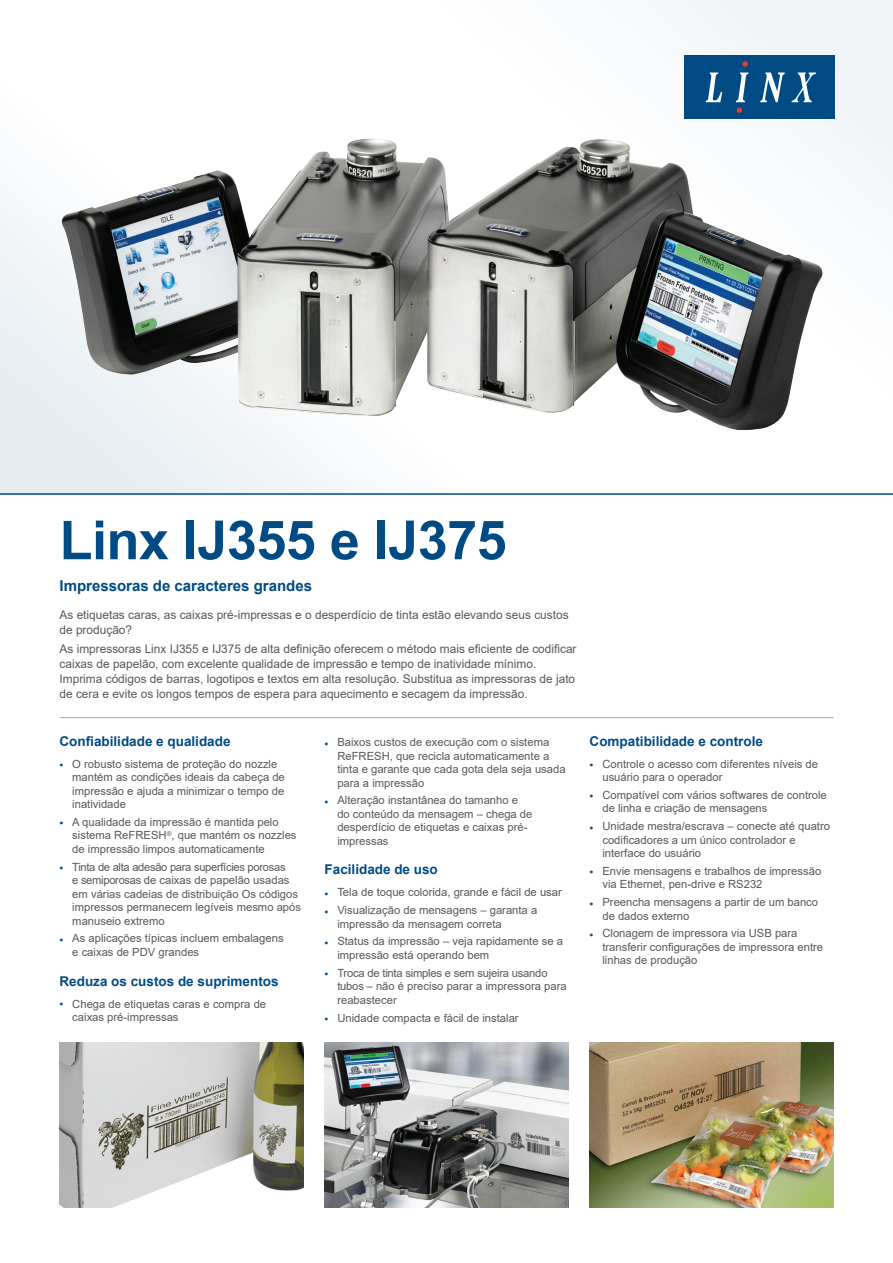
<style>
.page{position:relative;width:893px;height:1263px;background:#fff}
.page>*{position:absolute;margin:0;border:0;box-sizing:border-box;transform-origin:0 0}
.Heading{font:700 54px "Arial";letter-spacing:-.01em;color:#004b84}
.Subheader{font:700 15px "Arial";color:#004b84}
.t1{font:700 13.5px "Arial";color:#004b84}
.Heading-2{font:12px/15px "Arial";color:#57585a}
.t2{font:11.25px/13.5px "Arial";color:#57585a}
.s1{color:#004b84}
</style>
<div class="page">
<div style="left:0;top:0;width:893px;height:493px;background:linear-gradient(to bottom,#fbfcfd,#f3f6f9)"></div>
<img style="left:61px;top:138px;width:762px;height:292px">
<hr style="left:60px;top:717px;width:773px;height:1px;background:#a8a9ad">
<img style="left:60px;top:1043px;width:243px;height:165px">
<img style="left:325px;top:1043px;width:243px;height:165px">
<img style="left:590px;top:1043px;width:243px;height:165px">
<hr style="left:0;top:493px;width:893px;height:2px;background:#004b84">
<div style="left:685px;top:55px;width:150px;height:64px;background:#004b84"></div>
<svg style="left:706px;top:73px;width:16px;height:29px"></svg>
<svg style="left:736px;top:73px;width:12px;height:29px"></svg>
<svg style="left:760px;top:73px;width:25px;height:29px"></svg>
<svg style="left:792px;top:73px;width:24px;height:29px"></svg>
<svg style="left:742px;top:61px;width:6px;height:6px"></svg>
<svg style="left:737px;top:108px;width:5px;height:5px"></svg>
<p class="Heading" style="left:60px;top:502px;width:449px">Linx IJ355 e IJ375</p>
<p class="Subheader" style="left:60px;top:575px;width:254px">Impressoras de caracteres grandes</p>
<p class="Heading-2" style="left:60px;top:607px;width:511px">As etiquetas caras, as caixas pré-impressas e o desperdício de tinta estão elevando seus custos de produção?</p>
<p class="Heading-2" style="left:60px;top:641px;width:519px">As impressoras Linx IJ355 e IJ375 de alta definição oferecem o método mais eficiente de codificar caixas de papelão, com excelente qualidade de impressão e tempo de inatividade mínimo.<br>Imprima códigos de barras, logotipos e textos em alta resolução. Substitua as impressoras de jato de cera e evite os longos tempos de espera para aquecimento e secagem da impressão.</p>
<p class="t1" style="left:60px;top:731px;width:173px">Confiabilidade e qualidade</p>
<p class="t2" style="left:72px;top:757px;width:214px;text-indent:-13px"><span class="s1">•</span> O robusto sistema de proteção do nozzle mantém as condições ideais da cabeça de impressão e ajuda a minimizar o tempo de inatividade</p>
<p class="t2" style="left:72px;top:815px;width:226px;text-indent:-13px"><span class="s1">•</span> A qualidade da impressão é mantida pelo sistema ReFRESH<sup>®</sup>, que mantém os nozzles de impressão limpos automaticamente</p>
<p class="t2" style="left:72px;top:860px;width:230px;text-indent:-13px"><span class="s1">•</span> Tinta de alta adesão para superfícies porosas<br>e semiporosas de caixas de papelão usadas em várias cadeias de distribuição Os códigos impressos permanecem legíveis mesmo após manuseio extremo</p>
<p class="t2" style="left:72px;top:931px;width:213px;text-indent:-13px"><span class="s1">•</span> As aplicações típicas incluem embalagens e caixas de PDV grandes</p>
<p class="t1" style="left:60px;top:971px;width:221px">Reduza os custos de suprimentos</p>
<p class="t2" style="left:72px;top:997px;width:195px;text-indent:-13px"><span class="s1">•</span> Chega de etiquetas caras e compra de caixas pré-impressas</p>
<p class="t2" style="left:337px;top:735px;width:230px;text-indent:-13px"><span class="s1">•</span> Baixos custos de execução com o sistema ReFRESH, que recicla automaticamente a tinta e garante que cada gota dela seja usada para a impressão</p>
<p class="t2" style="left:337px;top:793px;width:197px;text-indent:-13px"><span class="s1">•</span> Alteração instantânea do tamanho e do conteúdo da mensagem – chega de desperdício de etiquetas e caixas pré&shy;impressas</p>
<p class="t1" style="left:325px;top:860px;width:115px">Facilidade de uso</p>
<p class="t2" style="left:325px;top:886px;width:239px"><span class="s1">•</span> Tela de toque colorida, grande e fácil de usar</p>
<p class="t2" style="left:337px;top:903px;width:201px;text-indent:-13px"><span class="s1">•</span> Visualização de mensagens – garanta a impressão da mensagem correta</p>
<p class="t2" style="left:337px;top:935px;width:227px;text-indent:-13px"><span class="s1">•</span> Status da impressão – veja rapidamente se a impressão está operando bem</p>
<p class="t2" style="left:337px;top:966px;width:231px;text-indent:-13px"><span class="s1">•</span> Troca de tinta simples e sem sujeira usando tubos – não é preciso parar a impressora para reabastecer</p>
<p class="t2" style="left:325px;top:1011px;width:196px"><span class="s1">•</span> Unidade compacta e fácil de instalar</p>
<p class="t1" style="left:590px;top:731px;width:175px">Compatibilidade e controle</p>
<p class="t2" style="left:602px;top:757px;width:217px;text-indent:-13px"><span class="s1">•</span> Controle o acesso com diferentes níveis de usuário para o operador</p>
<p class="t2" style="left:602px;top:788px;width:226px;text-indent:-13px"><span class="s1">•</span> Compatível com vários softwares de controle de linha e criação de mensagens</p>
<p class="t2" style="left:602px;top:819px;width:229px;text-indent:-13px"><span class="s1">•</span> Unidade mestra/escrava – conecte até quatro codificadores a um único controlador e interface do usuário</p>
<p class="t2" style="left:602px;top:864px;width:220px;text-indent:-13px"><span class="s1">•</span> Envie mensagens e trabalhos de impressão via Ethernet, pen-drive e RS232</p>
<p class="t2" style="left:602px;top:895px;width:217px;text-indent:-13px"><span class="s1">•</span> Preencha mensagens a partir de um banco de dados externo</p>
<p class="t2" style="left:602px;top:926px;width:222px;text-indent:-13px"><span class="s1">•</span> Clonagem de impressora via USB para transferir configurações de impressora entre linhas de produção</p>
</div>
